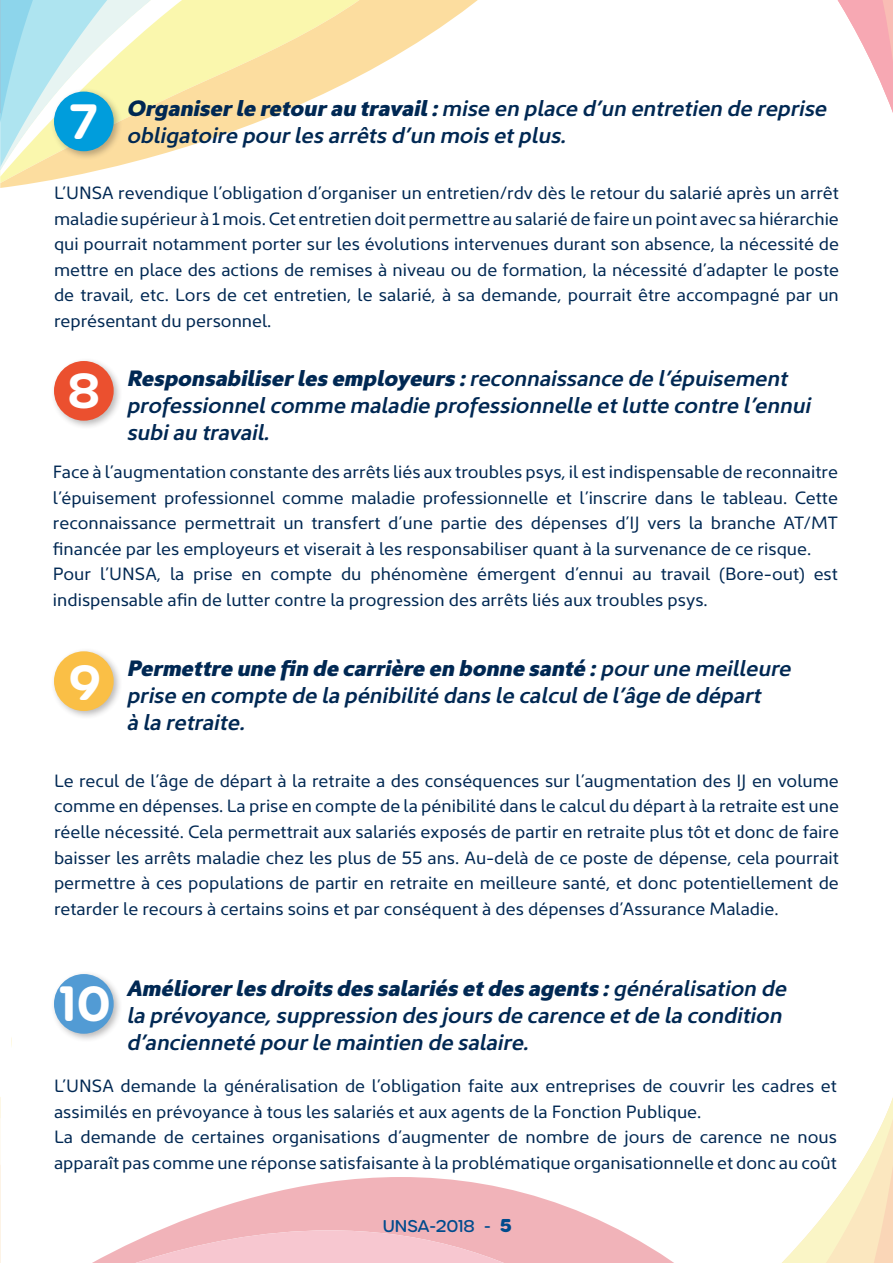
<style>
.page{position:relative;width:893px;height:1263px;background:#fff}
.page>*{position:absolute;margin:0;border:0;box-sizing:border-box;transform-origin:0 0}
.t1{font:600 47.85px "Urbane Rounded";color:#fff}
.t2{font:italic 600 22.5px/27px "Kyrial Sans Pro";letter-spacing:-.01em;color:#002853}
.t3{font:18px/25.5px "Kyrial Sans Pro";color:#002853;text-align:justify}
.t4{font:500 16.5px "Urbane Rounded";color:#004b8d}
.s1{font-weight:900}
.s2{font-weight:700;font-size:18px}
</style>
<div class="page">
<svg style="left:0;top:1097px;width:1px;height:80px"></svg>
<svg style="left:0;top:1177px;width:549px;height:86px;fill:#f1b3b9"></svg>
<svg style="left:14px;top:1230px;width:535px;height:33px"></svg>
<svg style="left:549px;top:1200px;width:125px;height:63px;fill:#f1b3b9"></svg>
<svg style="left:782px;top:1097px;width:111px;height:166px"></svg>
<svg style="left:0;top:0;width:478px;height:183px"></svg>
<svg style="left:0;top:0;width:424px;height:177px"></svg>
<svg style="left:0;top:0;width:110px;height:141px;background:#c0e8ee"></svg>
<svg style="left:837px;top:0;width:56px;height:113px"></svg>
<div style="left:50px;top:88px;width:73px;height:72px;background:#231f20;opacity:.31"></div>
<div style="left:54px;top:92px;width:60px;height:59px;background:#009ddc;border-radius:50%"></div>
<div style="left:50px;top:357px;width:73px;height:73px;background:#231f20;opacity:.31"></div>
<div style="left:54px;top:361px;width:60px;height:60px;background:#eb502f;border-radius:50%"></div>
<div style="left:50px;top:648px;width:73px;height:72px;background:#231f20;opacity:.31"></div>
<div style="left:54px;top:651px;width:60px;height:60px;background:#fabf46;border-radius:50%"></div>
<div style="left:50px;top:970px;width:73px;height:73px;background:#231f20;opacity:.31"></div>
<div style="left:54px;top:974px;width:60px;height:60px;background:#529bd4;border-radius:50%"></div>
<p class="t2" style="left:126px;top:93px;width:701px"><span class="s1">Organiser le retour au travail :</span> mise en place d’un entretien de reprise obligatoire pour les arrêts d’un mois et plus.</p>
<p class="t3" style="left:54px;top:179px;width:786px">L’UNSA revendique l’obligation d’organiser un entretien/rdv dès le retour du salarié après un arrêt maladie supérieur à 1 mois. Cet entretien doit permettre au salarié de faire un point avec sa hiérarchie qui pourrait notamment porter sur les évolutions intervenues durant son absence, la nécessité de mettre en place des actions de remises à niveau ou de formation, la nécessité d’adapter le poste de travail, etc. Lors de cet entretien, le salarié, à sa demande, pourrait être accompagné par un représentant du personnel.</p>
<p class="t2" style="left:126px;top:363px;width:685px"><span class="s1">Responsabiliser les employeurs :</span> reconnaissance de l’épuisement professionnel comme maladie professionnelle et lutte contre l’ennui subi au travail.</p>
<p class="t3" style="left:53px;top:458px;width:786px;text-align:left">Face à l’augmentation constante des arrêts liés aux troubles psys, il est indispensable de reconnaitre l’épuisement professionnel comme maladie professionnelle et l’inscrire dans le tableau. Cette reconnaissance permettrait un transfert d’une partie des dépenses d’IJ vers la branche AT/MT financée par les employeurs et viserait à les responsabiliser quant à la survenance de ce risque.<br>Pour l’UNSA, la prise en compte du phénomène émergent d’ennui au travail (Bore-out) est indispensable afin de lutter contre la progression des arrêts liés aux troubles psys.</p>
<h1 class="t1" style="left:69px;top:90px;width:30px">7</h1>
<h1 class="t1" style="left:68px;top:358px;width:34px">8</h1>
<h1 class="t1" style="left:69px;top:650px;width:34px">9</h1>
<p class="t2" style="left:126px;top:653px;width:666px"><span class="s1">Permettre une fin de carrière en bonne santé :</span> pour une meilleure prise en compte de la pénibilité dans le calcul de l’âge de départ<br>à la retraite.</p>
<p class="t3" style="left:54px;top:767px;width:786px">Le recul de l’âge de départ à la retraite a des conséquences sur l’augmentation des IJ en volume comme en dépenses. La prise en compte de la pénibilité dans le calcul du départ à la retraite est une réelle nécessité. Cela permettrait aux salariés exposés de partir en retraite plus tôt et donc de faire baisser les arrêts maladie chez les plus de 55 ans. Au-delà de ce poste de dépense, cela pourrait permettre à ces populations de partir en retraite en meilleure santé, et donc potentiellement de retarder le recours à certains soins et par conséquent à des dépenses d’Assurance Maladie.</p>
<p class="t2" style="left:126px;top:973px;width:661px"><span class="s1">Améliorer les droits des salariés et des agents :</span> généralisation de la prévoyance, suppression des jours de carence et de la condition d’ancienneté pour le maintien de salaire.</p>
<p class="t3" style="left:54px;top:1072px;width:784px;text-align:left">L’UNSA demande la généralisation de l’obligation faite aux entreprises de couvrir les cadres et assimilés en prévoyance à tous les salariés et aux agents de la Fonction Publique.<br>La demande de certaines organisations d’augmenter de nombre de jours de carence ne nous apparaît pas comme une réponse satisfaisante à la problématique organisationnelle et donc au coût</p>
<h1 class="t1" style="left:59px;top:972px;width:53px">10</h1>
<p class="t4" style="left:383px;top:1215px;width:131px">UNSA-2018 - <span class="s2">5</span></p>
</div>
